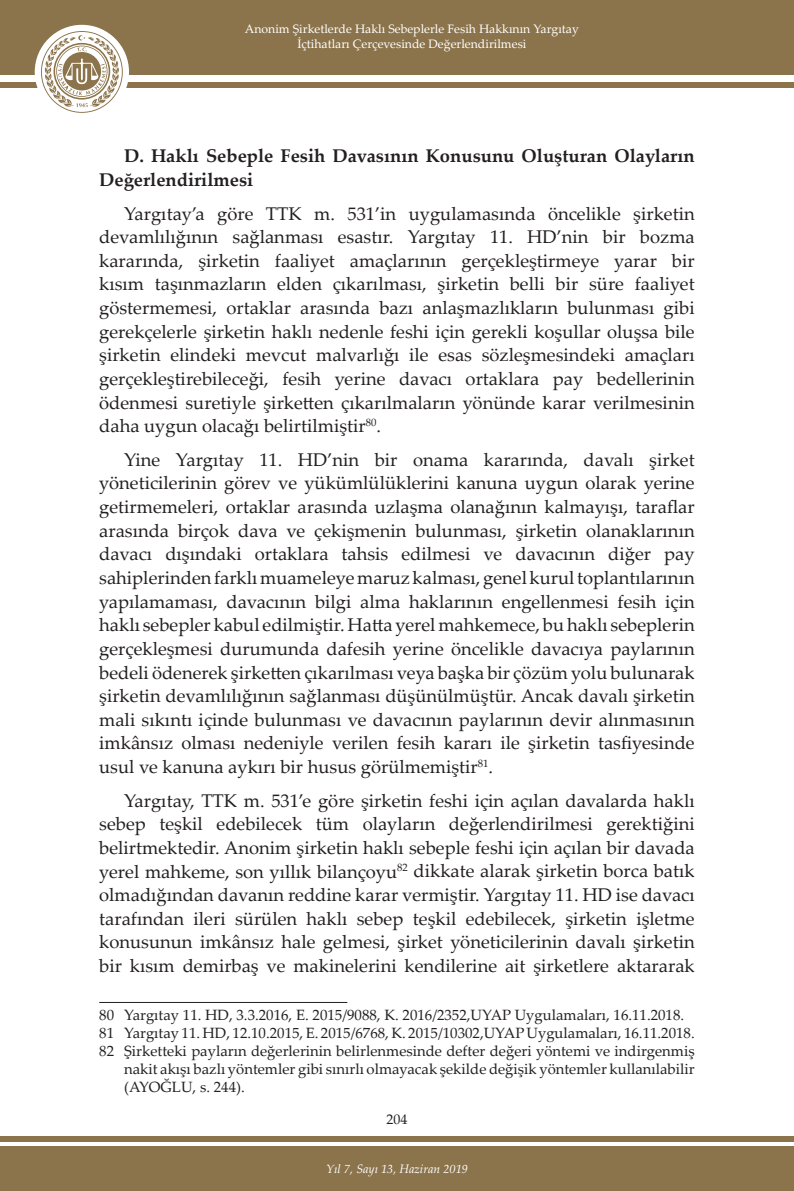
<style>
.page{position:relative;width:794px;height:1191px;background:#fff}
.page>*{position:absolute;margin:0;border:0;box-sizing:border-box;transform-origin:0 0}
.t1{font:18.38px/23.6px "Palatino Linotype";color:#231f20;text-align:justify}
.t2{font:700 18.38px/23.6px "Palatino Linotype";color:#231f20}
.t3{font:14.88px "Palatino Linotype";color:#231f20}
.t4{font:14px "Palatino Linotype";color:#231f20}
.t5{font:12.25px/14.7px "Palatino Linotype";color:#fff;text-align:center}
.t6{font:italic 12.25px "Palatino Linotype";color:#fff}
</style>
<div class="page">
<div style="left:0;top:1136px;width:794px;height:5px;background:#8b734b"></div>
<div style="left:0;top:1146px;width:794px;height:45px;background:#8b734b"></div>
<div style="left:0;top:82px;width:794px;height:6px;background:#8b734b"></div>
<div style="left:0;top:0;width:794px;height:74px;background:#8b734b"></div>
<div style="left:35px;top:25px;width:94px;height:94px;background:#fff;border-radius:50%"></div>
<svg style="left:41px;top:31px;width:82px;height:82px"></svg>
<hr style="left:99px;top:1002px;width:248px;height:1px;background:#231f20">
<p class="t5" style="left:245px;top:21px;width:335px">Anonim Şirketlerde Haklı Sebeplerle Fesih Hakkının Yargıtay<br>İçtihatları Çerçevesinde Değerlendirilmesi</p>
<p class="t2" style="left:99px;top:144px;width:597px;text-indent:25px">D. Haklı Sebeple Fesih Davasının Konusunu Oluşturan Olayların<br>Değerlendirilmesi</p>
<p class="t1" style="left:99px;top:201px;width:597px;text-indent:25px">Yargıtay’a göre TTK m. 531’in uygulamasında öncelikle şirketin devamlılığının sağlanması esastır. Yargıtay 11. HD’nin bir bozma kararında, şirketin faaliyet amaçlarının gerçekleştirmeye yarar bir kısım taşınmazların elden çıkarılması, şirketin belli bir süre faaliyet göstermemesi, ortaklar arasında bazı anlaşmazlıkların bulunması gibi gerekçelerle şirketin haklı nedenle feshi için gerekli koşullar oluşsa bile şirketin elindeki mevcut malvarlığı ile esas sözleşmesindeki amaçları gerçekleştirebileceği, fesih yerine davacı ortaklara pay bedellerinin ödenmesi suretiyle şirketten çıkarılmaların yönünde karar verilmesinin daha uygun olacağı belirtilmiştir<sup>80</sup>.</p>
<p class="t1" style="left:99px;top:447px;width:597px;text-indent:25px">Yine Yargıtay 11. HD’nin bir onama kararında, davalı şirket yöneticilerinin görev ve yükümlülüklerini kanuna uygun olarak yerine getirmemeleri, ortaklar arasında uzlaşma olanağının kalmayışı, taraflar arasında birçok dava ve çekişmenin bulunması, şirketin olanaklarının davacı dışındaki ortaklara tahsis edilmesi ve davacının diğer pay sahiplerinden farklı muameleye maruz kalması, genel kurul toplantılarının yapılamaması, davacının bilgi alma haklarının engellenmesi fesih için haklı sebepler kabul edilmiştir. Hatta yerel mahkemece, bu haklı sebeplerin gerçekleşmesi durumunda dafesih yerine öncelikle davacıya paylarının bedeli ödenerek şirketten çıkarılması veya başka bir çözüm yolu bulunarak şirketin devamlılığının sağlanması düşünülmüştür. Ancak davalı şirketin mali sıkıntı içinde bulunması ve davacının paylarının devir alınmasının imkânsız olması nedeniyle verilen fesih kararı ile şirketin tasfiyesinde usul ve kanuna aykırı bir husus görülmemiştir<sup>81</sup>.</p>
<p class="t1" style="left:99px;top:788px;width:597px;text-indent:25px">Yargıtay, TTK m. 531’e göre şirketin feshi için açılan davalarda haklı sebep teşkil edebilecek tüm olayların değerlendirilmesi gerektiğini belirtmektedir. Anonim şirketin haklı sebeple feshi için açılan bir davada yerel mahkeme, son yıllık bilançoyu<sup>82</sup> dikkate alarak şirketin borca batık olmadığından davanın reddine karar vermiştir. Yargıtay 11. HD ise davacı tarafından ileri sürülen haklı sebep teşkil edebilecek, şirketin işletme konusunun imkânsız hale gelmesi, şirket yöneticilerinin davalı şirketin bir kısım demirbaş ve makinelerini kendilerine ait şirketlere aktararak</p>
<p class="t3" style="left:99px;top:1004px;width:586px">80 Yargıtay 11. HD, 3.3.2016, E. 2015/9088, K. 2016/2352,UYAP Uygulamaları, 16.11.2018.</p>
<p class="t3" style="left:99px;top:1022px;width:597px">81 Yargıtay 11. HD, 12.10.2015, E. 2015/6768, K. 2015/10302,UYAP Uygulamaları, 16.11.2018.</p>
<p class="t3" style="left:99px;top:1040px;width:597px">82 Şirketteki payların değerlerinin belirlenmesinde defter değeri yöntemi ve indirgenmiş</p>
<p class="t3" style="left:124px;top:1058px;width:572px">nakit akışı bazlı yöntemler gibi sınırlı olmayacak şekilde değişik yöntemler kullanılabilir</p>
<p class="t3" style="left:124px;top:1076px;width:122px">(AYOĞLU, s. 244).</p>
<p class="t4" style="left:386px;top:1109px;width:22px">204</p>
<p class="t6" style="left:326px;top:1159px;width:143px">Yıl 7, Sayı 13, Haziran 2019</p>
</div>
